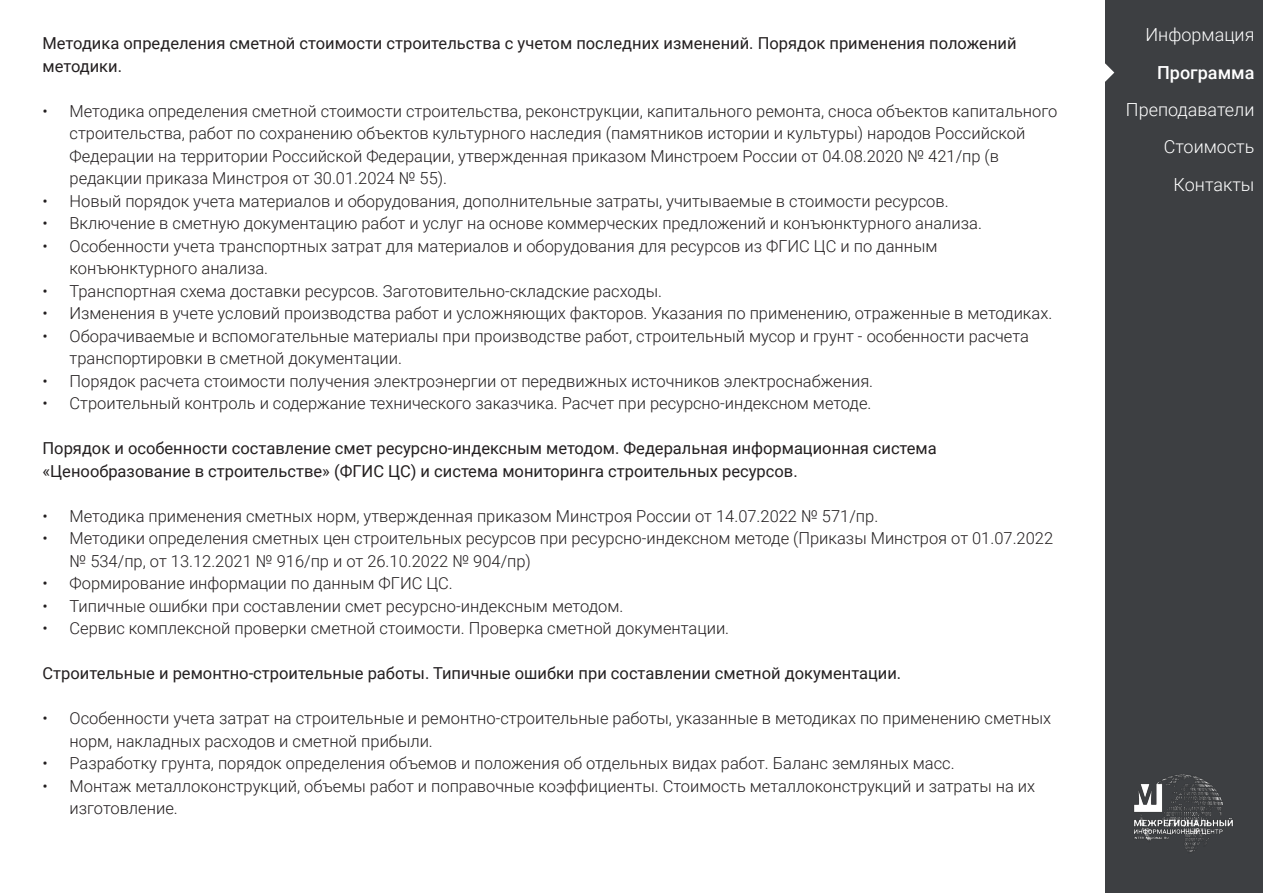
<style>
.page{position:relative;width:1263px;height:893px;background:#fff}
.page>*{position:absolute;margin:0;border:0;box-sizing:border-box;transform-origin:0 0}
.t1{font:300 18px/37.3px "Roboto";color:#fff;text-align:center}
.t2{font:500 18px "Roboto";color:#fff}
.t3{font:300 16.5px/22.5px "Roboto";color:#231f20}
.t4{font:16.5px/22.5px "Roboto";color:#231f20}
</style>
<div class="page">
<div style="left:1105px;top:0;width:158px;height:893px;background:#3d3f42"></div>
<svg style="left:1105px;top:63px;width:9px;height:19px"></svg>
<img style="left:1134px;top:774px;width:99px;height:78px">
<p class="t4" style="left:43px;top:31px;width:975px">Методика определения сметной стоимости строительства с учетом последних изменений. Порядок применения положений методики.</p>
<p class="t3" style="left:70px;top:99px;width:989px;text-indent:-27px">• Методика определения сметной стоимости строительства, реконструкции, капитального ремонта, сноса объектов капитального строительства, работ по сохранению объектов культурного наследия (памятников истории и культуры) народов Российской Федерации на территории Российской Федерации, утвержденная приказом Минстроем России от 04.08.2020 № 421/пр (в редакции приказа Минстроя от 30.01.2024 № 55).</p>
<p class="t3" style="left:43px;top:189px;width:908px">• Новый порядок учета материалов и оборудования, дополнительные затраты, учитываемые в стоимости ресурсов.</p>
<p class="t3" style="left:43px;top:211px;width:941px">• Включение в сметную документацию работ и услуг на основе коммерческих предложений и конъюнктурного анализа.</p>
<p class="t3" style="left:70px;top:234px;width:869px;text-indent:-27px">• Особенности учета транспортных затрат для материалов и оборудования для ресурсов из ФГИС ЦС и по данным конъюнктурного анализа.</p>
<p class="t3" style="left:43px;top:279px;width:621px">• Транспортная схема доставки ресурсов. Заготовительно-складские расходы.</p>
<p class="t3" style="left:43px;top:301px;width:1011px">• Изменения в учете условий производства работ и усложняющих факторов. Указания по применению, отраженные в методиках.</p>
<p class="t3" style="left:70px;top:324px;width:961px;text-indent:-27px">• Оборачиваемые и вспомогательные материалы при производстве работ, строительный мусор и грунт - особенности расчета транспортировки в сметной документации.</p>
<p class="t3" style="left:43px;top:369px;width:832px">• Порядок расчета стоимости получения электроэнергии от передвижных источников электроснабжения.</p>
<p class="t3" style="left:43px;top:391px;width:830px">• Строительный контроль и содержание технического заказчика. Расчет при ресурсно-индексном методе.</p>
<p class="t4" style="left:43px;top:436px;width:896px">Порядок и особенности составление смет ресурсно-индексным методом. Федеральная информационная система «Ценообразование в строительстве» (ФГИС ЦС) и система мониторинга строительных ресурсов.</p>
<p class="t3" style="left:43px;top:504px;width:837px">• Методика применения сметных норм, утвержденная приказом Минстроя России от 14.07.2022 № 571/пр.</p>
<p class="t3" style="left:70px;top:526px;width:985px;text-indent:-27px">• Методики определения сметных цен строительных ресурсов при ресурсно-индексном методе (Приказы Минстроя от 01.07.2022 № 534/пр, от 13.12.2021 № 916/пр и от 26.10.2022 № 904/пр)</p>
<p class="t3" style="left:43px;top:571px;width:412px">• Формирование информации по данным ФГИС ЦС.</p>
<p class="t3" style="left:43px;top:594px;width:582px">• Типичные ошибки при составлении смет ресурсно-индексным методом.</p>
<p class="t3" style="left:43px;top:616px;width:688px">• Сервис комплексной проверки сметной стоимости. Проверка сметной документации.</p>
<p class="t4" style="left:43px;top:661px;width:860px">Строительные и ремонтно-строительные работы. Типичные ошибки при составлении сметной документации.</p>
<p class="t3" style="left:70px;top:706px;width:983px;text-indent:-27px">• Особенности учета затрат на строительные и ремонтно-строительные работы, указанные в методиках по применению сметных норм, накладных расходов и сметной прибыли.</p>
<p class="t3" style="left:43px;top:751px;width:914px">• Разработку грунта, порядок определения объемов и положения об отдельных видах работ. Баланс земляных масс.</p>
<p class="t3" style="left:70px;top:774px;width:967px;text-indent:-27px">• Монтаж металлоконструкций, объемы работ и поправочные коэффициенты. Стоимость металлоконструкций и затраты на их изготовление.</p>
<p class="t1" style="left:1145px;top:15px;width:110px">Информация</p>
<p class="t2" style="left:1157px;top:60px;width:99px">Программа</p>
<p class="t1" style="left:1126px;top:90px;width:130px">Преподаватели</p>
<p class="t1" style="left:1164px;top:128px;width:92px">Стоимость<br>Контакты</p>
</div>
